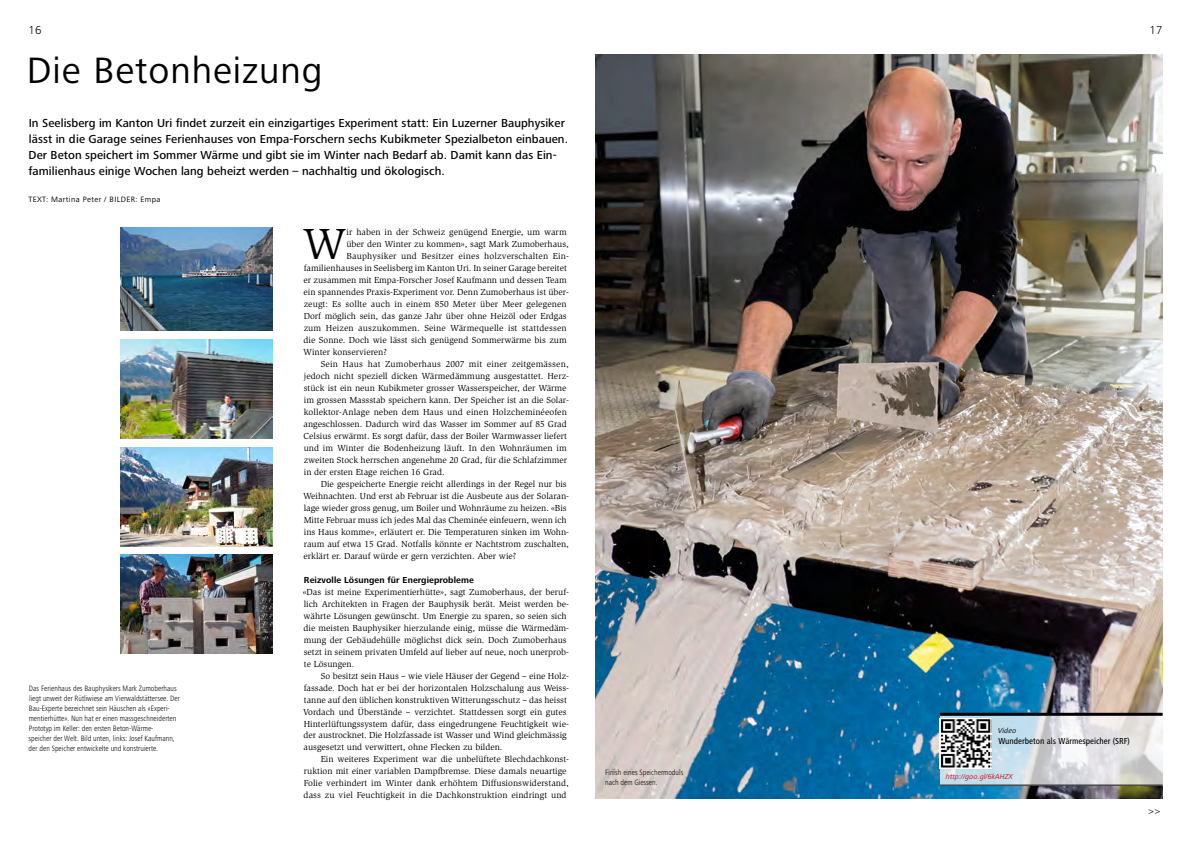
<style>
.page{position:relative;width:1191px;height:842px;background:#fff}
.page>*{position:absolute;margin:0;border:0;box-sizing:border-box;transform-origin:0 0}
.t1{font:44.8px "Slimbach Std";color:#000}
.t2{font:38px "Frutiger Next Pro";letter-spacing:.025em;color:#000}
.t3{font:500 12px/16px "Frutiger Next Pro";letter-spacing:.005em;color:#000}
.t4{font:300 12px "Frutiger Next Pro";color:#000}
.t5{font:300 10px "Frutiger Next Pro";color:#000}
.t6{font:9px/12px "Slimbach Std";color:#000}
.t7{font:9px "Slimbach Std";letter-spacing:.02em;color:#000}
.t8{font:700 9px "Frutiger Next Pro";letter-spacing:.01em;color:#000}
.t9{font:500 condensed 9px "Frutiger Next Pro";color:#000}
.t10{font:300 condensed 8px/10px "Frutiger Next Pro";color:#000}
.t11{font:8px "Frutiger Next Pro";letter-spacing:.05em;color:#000}
.t12{font:italic 7.5px "Frutiger Next Pro";color:#d20a11}
.t13{font:italic 7.5px "Frutiger Next Pro";color:#000}
</style>
<div class="page">
<img style="left:595px;top:55px;width:567px;height:744px">
<img style="left:120px;top:227px;width:152px;height:103px">
<img style="left:120px;top:555px;width:152px;height:99px">
<img style="left:120px;top:447px;width:152px;height:100px">
<img style="left:120px;top:339px;width:152px;height:100px">
<svg style="left:940px;top:716px;width:222px;height:69px"></svg>
<hr style="left:940px;top:713px;width:222px;height:3px;background:#000">
<hr style="left:940px;top:785px;width:222px;height:1px;background:#000">
<img style="left:940px;top:718px;width:51px;height:51px">
<h3 class="t4" style="left:28px;top:24px;width:15px">16</h3>
<h3 class="t4" style="left:1149px;top:23px;width:15px">17</h3>
<h2 class="t2" style="left:27px;top:48px;width:297px">Die Betonheizung</h2>
<p class="t3" style="left:28px;top:115px;width:541px">In Seelisberg im Kanton Uri findet zurzeit ein einzigartiges Experiment statt: Ein Luzerner Bauphysiker lässt in die Garage seines Ferienhauses von Empa-Forschern sechs Kubikmeter Spezialbeton einbauen.<br>Der Beton speichert im Sommer Wärme und gibt sie im Winter nach Bedarf ab. Damit kann das Ein&shy;familienhaus einige Wochen lang beheizt werden – nachhaltig und ökologisch.</p>
<p class="t11" style="left:28px;top:194px;width:134px">TEXT: Martina Peter / BILDER: Empa</p>
<p class="t10" style="left:29px;top:683px;width:153px">Das Ferienhaus des Bauphysikers Mark Zumoberhaus liegt unweit der Rütliwiese am Vierwaldstättersee. Der Bau-Experte bezeichnet sein Häuschen als «Experi&shy;mentierhütte». Nun hat er einen massgeschneiderten Prototyp im Keller: den ersten Beton-Wärme-<br>speicher der Welt. Bild unten, links: Josef Kaufmann, der den Speicher entwickelte und konstruierte.</p>
<h1 class="t1" style="left:302px;top:218px;width:45px">W</h1>
<p class="t6" style="left:346px;top:226px;width:222px">ir haben in der Schweiz genügend Energie, um warm</p>
<p class="t6" style="left:346px;top:238px;width:224px">über den Winter zu kommen», sagt Mark Zumoberhaus,</p>
<p class="t7" style="left:346px;top:250px;width:223px">Bauphysiker und Besitzer eines holzverschalten Ein-</p>
<p class="t6" style="left:304px;top:262px;width:265px">familienhauses in Seelisberg im Kanton Uri. In seiner Garage bereitet</p>
<p class="t6" style="left:304px;top:274px;width:264px">er zusammen mit Empa-Forscher Josef Kaufmann und dessen Team</p>
<p class="t6" style="left:304px;top:286px;width:267px">ein spannendes Praxis-Experiment vor. Denn Zumoberhaus ist über-</p>
<p class="t6" style="left:304px;top:298px;width:264px">zeugt: Es sollte auch in einem 850 Meter über Meer gelegenen</p>
<p class="t6" style="left:304px;top:310px;width:264px">Dorf möglich sein, das ganze Jahr über ohne Heizöl oder Erdgas</p>
<p class="t6" style="left:304px;top:322px;width:264px">zum Heizen auszukommen. Seine Wärmequelle ist stattdessen</p>
<p class="t6" style="left:304px;top:334px;width:264px">die Sonne. Doch wie lässt sich genügend Sommerwärme bis zum</p>
<p class="t6" style="left:303px;top:346px;width:85px">Winter konservieren?</p>
<p class="t7" style="left:321px;top:358px;width:249px">Sein Haus hat Zumoberhaus 2007 mit einer zeitgemässen,</p>
<p class="t6" style="left:304px;top:370px;width:267px">jedoch nicht speziell dicken Wärmedämmung ausgestattet. Herz-</p>
<p class="t6" style="left:304px;top:382px;width:264px">stück ist ein neun Kubikmeter grosser Wasserspeicher, der Wärme</p>
<p class="t6" style="left:304px;top:394px;width:267px">im grossen Massstab speichern kann. Der Speicher ist an die Solar-</p>
<p class="t6" style="left:304px;top:406px;width:264px">kollektor-Anlage neben dem Haus und einen Holzcheminéeofen</p>
<p class="t6" style="left:303px;top:418px;width:265px">angeschlossen. Dadurch wird das Wasser im Sommer auf 85 Grad</p>
<p class="t6" style="left:304px;top:430px;width:265px">Celsius erwärmt. Es sorgt dafür, dass der Boiler Warmwasser liefert</p>
<p class="t6" style="left:304px;top:442px;width:264px">und im Winter die Bodenheizung läuft. In den Wohnräumen im</p>
<p class="t6" style="left:304px;top:454px;width:265px">zweiten Stock herrschen angenehme 20 Grad, für die Schlafzimmer</p>
<p class="t6" style="left:304px;top:466px;width:142px">in der ersten Etage reichen 16 Grad.</p>
<p class="t6" style="left:321px;top:478px;width:247px">Die gespeicherte Energie reicht allerdings in der Regel nur bis</p>
<p class="t6" style="left:303px;top:490px;width:267px">Weihnachten. Und erst ab Februar ist die Ausbeute aus der Solaran-</p>
<p class="t6" style="left:304px;top:501px;width:264px">lage wieder gross genug, um Boiler und Wohnräume zu heizen. «Bis</p>
<p class="t6" style="left:304px;top:513px;width:264px">Mitte Februar muss ich jedes Mal das Cheminée einfeuern, wenn ich</p>
<p class="t6" style="left:304px;top:525px;width:267px">ins Haus komme», erläutert er. Die Temperaturen sinken im Wohn-</p>
<p class="t6" style="left:304px;top:537px;width:266px">raum auf etwa 15 Grad. Notfalls könnte er Nachtstrom zuschalten,</p>
<p class="t6" style="left:304px;top:549px;width:214px">erklärt er. Darauf würde er gern verzichten. Aber wie?</p>
<p class="t8" style="left:304px;top:574px;width:171px">Reizvolle Lösungen für Energieprobleme</p>
<p class="t6" style="left:303px;top:585px;width:268px">«Das ist meine Experimentierhütte», sagt Zumoberhaus, der beruf&shy;lich Architekten in Fragen der Bauphysik berät. Meist werden be&shy;währte Lösungen gewünscht. Um Energie zu sparen, so seien sich die meisten Bauphysiker hierzulande einig, müsse die Wärmedäm&shy;mung der Gebäudehülle möglichst dick sein. Doch Zumoberhaus setzt in seinem privaten Umfeld auf lieber auf neue, noch unerprob&shy;te Lösungen.</p>
<p class="t6" style="left:303px;top:669px;width:267px;text-indent:18px">So besitzt sein Haus – wie viele Häuser der Gegend – eine Holz&shy;fassade. Doch hat er bei der horizontalen Holzschalung aus Weiss&shy;tanne auf den üblichen konstruktiven Witterungsschutz – das heisst Vordach und Überstände – verzichtet. Stattdessen sorgt ein gutes Hinterlüftungssystem dafür, dass eingedrungene Feuchtigkeit wie&shy;der austrocknet. Die Holzfassade ist Wasser und Wind gleichmässig ausgesetzt und verwittert, ohne Flecken zu bilden.</p>
<p class="t6" style="left:304px;top:753px;width:267px;text-indent:17px">Ein weiteres Experiment war die unbelüftete Blechdachkonst&shy;ruktion mit einer variablen Dampfbremse. Diese damals neuartige Folie verhindert im Winter dank erhöhtem Diffusionswiderstand, dass zu viel Feuchtigkeit in die Dachkonstruktion eindringt und</p>
<p class="t10" style="left:605px;top:767px;width:80px">Finish eines Speichermoduls nach dem Giessen.</p>
<p class="t13" style="left:998px;top:726px;width:20px">Video</p>
<p class="t9" style="left:998px;top:736px;width:133px">Wunderbeton als Wärmespeicher (SRF)</p>
<p class="t12" style="left:946px;top:772px;width:68px">http://goo.gl/6kAHZX</p>
<p class="t5" style="left:1148px;top:805px;width:13px">&gt;&gt;</p>
</div>
